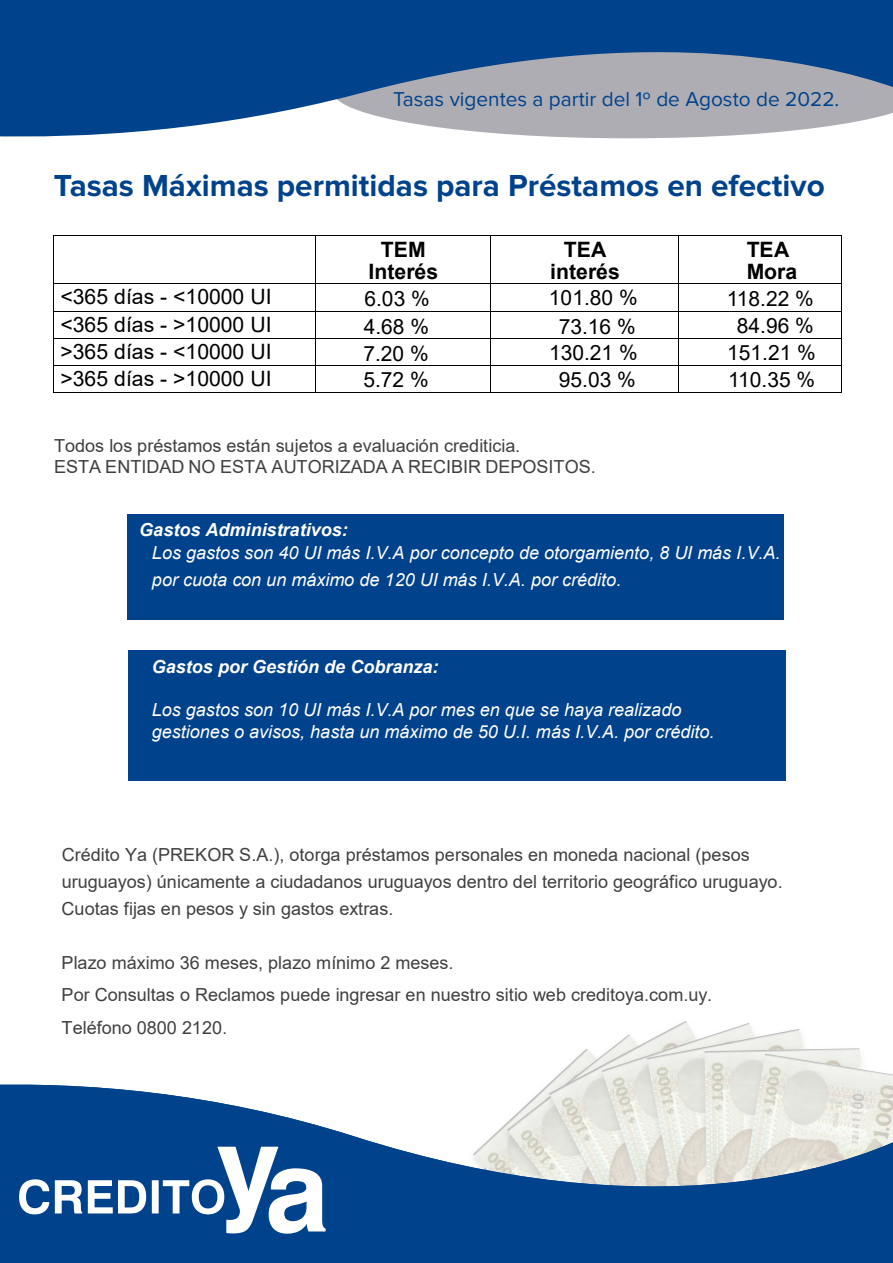
<style>
.page{position:relative;width:893px;height:1263px;background:#fff}
.page>*{position:absolute;margin:0;border:0;box-sizing:border-box;transform-origin:0 0}
.t1{font:700 31.5px "Proxima Nova";color:#00428b}
.t2{font:21.15px/27.3px "Arial";letter-spacing:.005em;color:#000;text-align:justify}
.t3{font:700 21.15px/22.2px "Arial";color:#000;text-align:center}
.t4{font:21px/26.8px "Arial";color:#000;text-align:center}
.t5{font:20.85px "Proxima Nova";color:#00428b}
.t6{font:18px/26.8px "Arial";color:#404040}
.t7{font:italic 18px/27px "Arial";color:#fff}
.t8{font:italic 700 18px "Arial";color:#fff}
</style>
<div class="page">
<img style="left:551px;top:1049px;width:42px;height:33px">
<img style="left:602px;top:1023px;width:148px;height:59px">
<img style="left:638px;top:1024px;width:114px;height:58px">
<img style="left:647px;top:1029px;width:156px;height:53px">
<img style="left:695px;top:1043px;width:109px;height:39px">
<img style="left:701px;top:1049px;width:159px;height:33px">
<img style="left:710px;top:1053px;width:183px;height:29px">
<div style="left:0;top:1249px;width:893px;height:14px;background:#00428b"></div>
<svg style="left:0;top:1082px;width:893px;height:167px;fill:#00428b"></svg>
<svg style="left:0;top:0;width:893px;height:139px;fill:#00428b"></svg>
<svg style="left:19px;top:1147px;width:307px;height:87px"></svg>
<div style="left:128px;top:514px;width:656px;height:106px;background:#00428b"></div>
<div style="left:128px;top:651px;width:657px;height:130px;background:#00428b"></div>
<hr style="left:54px;top:235px;width:261px;height:1px;background:#000">
<hr style="left:316px;top:235px;width:174px;height:1px;background:#000">
<hr style="left:491px;top:235px;width:187px;height:1px;background:#000">
<hr style="left:679px;top:235px;width:162px;height:1px;background:#000">
<hr style="left:53px;top:236px;width:1px;height:47px;background:#000">
<hr style="left:315px;top:236px;width:1px;height:47px;background:#000">
<hr style="left:490px;top:236px;width:1px;height:47px;background:#000">
<hr style="left:678px;top:236px;width:1px;height:47px;background:#000">
<hr style="left:841px;top:236px;width:1px;height:47px;background:#000">
<hr style="left:54px;top:283px;width:261px;height:1px;background:#000">
<hr style="left:316px;top:283px;width:174px;height:1px;background:#000">
<hr style="left:491px;top:283px;width:187px;height:1px;background:#000">
<hr style="left:679px;top:283px;width:162px;height:1px;background:#000">
<hr style="left:54px;top:311px;width:261px;height:1px;background:#000">
<hr style="left:316px;top:311px;width:174px;height:1px;background:#000">
<hr style="left:491px;top:311px;width:187px;height:1px;background:#000">
<hr style="left:679px;top:311px;width:162px;height:1px;background:#000">
<hr style="left:54px;top:338px;width:261px;height:1px;background:#000">
<hr style="left:316px;top:338px;width:174px;height:1px;background:#000">
<hr style="left:491px;top:338px;width:187px;height:1px;background:#000">
<hr style="left:679px;top:338px;width:162px;height:1px;background:#000">
<hr style="left:54px;top:365px;width:261px;height:1px;background:#000">
<hr style="left:316px;top:365px;width:174px;height:1px;background:#000">
<hr style="left:491px;top:365px;width:187px;height:1px;background:#000">
<hr style="left:679px;top:365px;width:162px;height:1px;background:#000">
<svg style="left:53px;top:283px;width:1px;height:110px"></svg>
<hr style="left:54px;top:392px;width:261px;height:1px;background:#000">
<svg style="left:315px;top:283px;width:1px;height:110px"></svg>
<hr style="left:316px;top:392px;width:174px;height:1px;background:#000">
<svg style="left:490px;top:283px;width:1px;height:110px"></svg>
<hr style="left:491px;top:392px;width:187px;height:1px;background:#000">
<svg style="left:678px;top:283px;width:1px;height:110px"></svg>
<hr style="left:679px;top:392px;width:162px;height:1px;background:#000">
<svg style="left:841px;top:283px;width:1px;height:110px"></svg>
<p class="t5" style="left:393px;top:87px;width:448px">Tasas vigentes a partir del 1º de Agosto de 2022.</p>
<h1 class="t1" style="left:54px;top:167px;width:772px">Tasas Máximas permitidas para Préstamos en efectivo</h1>
<p class="t3" style="left:369px;top:238px;width:71px">TEM<br>Interés</p>
<p class="t3" style="left:550px;top:238px;width:71px">TEA interés</p>
<p class="t3" style="left:747px;top:238px;width:52px;text-align:left">TEA<br>Mora</p>
<p class="t2" style="left:60px;top:283px;width:213px">&lt;365 días - &lt;10000 UI &lt;365 días - &gt;10000 UI &gt;365 días - &lt;10000 UI &gt;365 días - &gt;10000 UI</p>
<p class="t4" style="left:363px;top:285px;width:68px;text-align:justify">6.03 % 4.68 % 7.20 % 5.72 %</p>
<p class="t4" style="left:549px;top:284px;width:90px">101.80 %</p>
<p class="t4" style="left:727px;top:285px;width:91px">118.22 %<br>84.96 %<br>151.21 %<br>110.35 %</p>
<p class="t4" style="left:549px;top:313px;width:90px">73.16 %<br>130.21 %<br>95.03 %</p>
<p class="t6" style="left:54px;top:435px;width:543px;line-height:20.7px">Todos los préstamos están sujetos a evaluación crediticia.<br>ESTA ENTIDAD NO ESTA AUTORIZADA A RECIBIR DEPOSITOS.</p>
<p class="t8" style="left:139px;top:518px;width:210px">Gastos Administrativos:</p>
<p class="t7" style="left:152px;top:539px;width:630px">Los gastos son 40 UI más I.V.A por concepto de otorgamiento, 8 UI más I.V.A. por cuota con un máximo de 120 UI más I.V.A. por crédito.</p>
<p class="t8" style="left:152px;top:655px;width:288px">Gastos por Gestión de Cobranza:</p>
<p class="t7" style="left:152px;top:699px;width:564px;line-height:21.6px">Los gastos son 10 UI más I.V.A por mes en que se haya realizado gestiones o avisos, hasta un máximo de 50 U.I. más I.V.A. por crédito.</p>
<p class="t6" style="left:62px;top:841px;width:723px">Crédito Ya (PREKOR S.A.), otorga préstamos personales en moneda nacional (pesos uruguayos) únicamente a ciudadanos uruguayos dentro del territorio geográfico uruguayo.<br>Cuotas fijas en pesos y sin gastos extras.</p>
<p class="t6" style="left:62px;top:946px;width:652px;line-height:32.7px">Plazo máximo 36 meses, plazo mínimo 2 meses.<br>Por Consultas o Reclamos puede ingresar en nuestro sitio web creditoya.com.uy.<br>Teléfono 0800 2120.</p>
</div>
